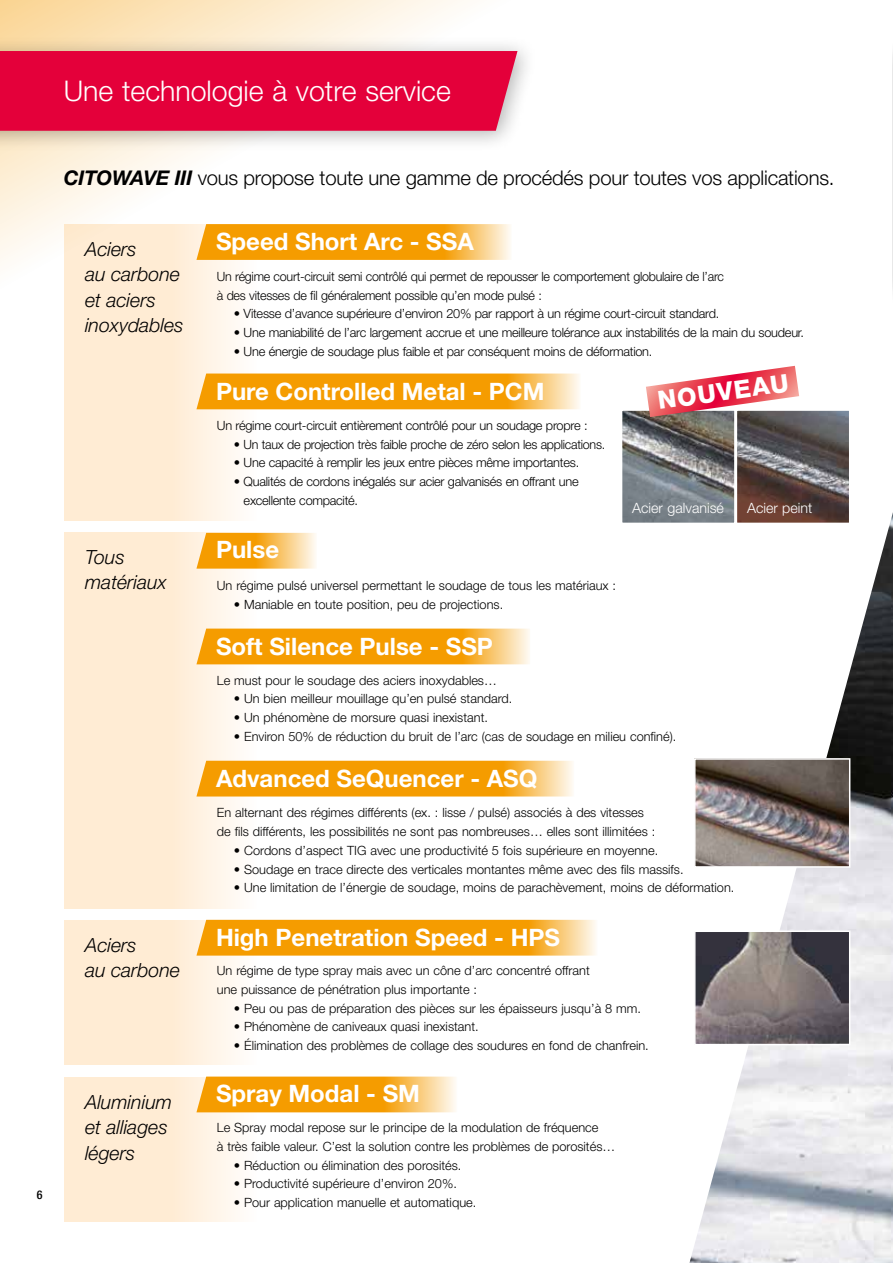
<style>
.page{position:relative;width:893px;height:1263px;background:#fff}
.page>*{position:absolute;margin:0;border:0;box-sizing:border-box;transform-origin:0 0}
.t1{font:300 28.5px "Helvetica Neue LT Std";color:#fff}
.t2{font:800 25.05px "Helvetica Neue LT Std";color:#fff}
.t3{font:700 24px "Helvetica Neue LT Std";color:#fff}
.t4{font:300 20.25px "Helvetica Neue LT Std";letter-spacing:-.01em;color:#000}
.t5{font:italic 300 19.5px/25.5px "Helvetica Neue LT Std";color:#000}
.t6{font:300 14.25px "Helvetica Neue LT Std";color:#fff}
.t7{font:300 12.75px/18.8px "Helvetica Neue LT Std";color:#000}
.t8{font:300 12.75px/18.8px "Helvetica Neue LT Std";letter-spacing:-.02em;color:#000}
.t9{font:500 condensed 12px "Helvetica Neue LT Std";color:#000}
.s1{font-weight:700;font-style:italic}
</style>
<div class="page">
<img style="left:689px;top:512px;width:204px;height:751px">
<svg style="left:892px;top:53px;width:1px;height:234px"></svg>
<div style="left:65px;top:920px;width:192px;height:145px;background:linear-gradient(to right,#ffe7ca,#fff8f1)"></div>
<div style="left:65px;top:1076px;width:192px;height:145px;background:linear-gradient(to right,#ffe8ca,#fff8ef)"></div>
<svg style="left:196px;top:920px;width:400px;height:35px;background:#f5a517"></svg>
<svg style="left:196px;top:1076px;width:260px;height:36px;background:#f6ac2a"></svg>
<div style="left:65px;top:533px;width:192px;height:376px;background:linear-gradient(to right,#ffe7ca,#fff8f1)"></div>
<svg style="left:196px;top:761px;width:377px;height:35px;background:#f5a519"></svg>
<svg style="left:196px;top:629px;width:334px;height:35px;background:#f6a61c"></svg>
<div style="left:65px;top:224px;width:192px;height:297px;background:linear-gradient(to right,#ffe7ca,#fff8f1)"></div>
<svg style="left:0;top:0;width:573px;height:437px"></svg>
<svg style="left:196px;top:373px;width:383px;height:36px;background:#f6a71d"></svg>
<img style="left:697px;top:933px;width:150px;height:109px">
<div style="left:694px;top:930px;width:156px;height:115px;border:2px solid #fff"></div>
<img style="left:624px;top:412px;width:109px;height:109px">
<div style="left:621px;top:409px;width:115px;height:115px;border:2px solid #fff"></div>
<svg style="left:739px;top:412px;width:108px;height:109px;background:#605352"></svg>
<div style="left:736px;top:409px;width:114px;height:115px;border:2px solid #fff"></div>
<div style="left:0;top:35px;width:538px;height:118px;background:#000;opacity:.3"></div>
<div style="left:0;top:51px;width:517px;height:80px;background:#e4003a"></div>
<svg style="left:196px;top:224px;width:316px;height:36px;background:#f6a81f"></svg>
<img style="left:697px;top:761px;width:150px;height:104px">
<div style="left:694px;top:758px;width:156px;height:110px;border:2px solid #fff"></div>
<svg style="left:196px;top:533px;width:120px;height:36px;background:#f7b849"></svg>
<svg style="left:646px;top:366px;width:153px;height:51px"></svg>
<h1 class="t1" style="left:64px;top:74px;width:389px">Une technologie à votre service</h1>
<p class="t9" style="left:37px;top:1188px;width:7px">6</p>
<h3 class="t4" style="left:64px;top:165px;width:772px"><span class="s1">CITOWAVE III</span> vous propose toute une gamme de procédés pour toutes vos applications.</h3>
<h3 class="t5" style="left:85px;top:236px;width:100px">Aciers<br>au carbone et aciers inoxydables</h3>
<h3 class="t5" style="left:85px;top:544px;width:83px">Tous matériaux</h3>
<h3 class="t5" style="left:85px;top:932px;width:97px">Aciers<br>au carbone</h3>
<h3 class="t5" style="left:85px;top:1089px;width:89px">Aluminium et alliages légers</h3>
<h3 class="t3" style="left:216px;top:226px;width:259px">Speed Short Arc - SSA</h3>
<p class="t8" style="left:217px;top:267px;width:509px">Un régime court-circuit semi contrôlé qui permet de repousser le comportement globulaire de l’arc à des vitesses de fil généralement possible qu’en mode pulsé :</p>
<p class="t8" style="left:234px;top:304px;width:487px">• Vitesse d’avance supérieure d’environ 20% par rapport à un régime court-circuit standard.</p>
<p class="t8" style="left:234px;top:323px;width:572px">• Une maniabilité de l’arc largement accrue et une meilleure tolérance aux instabilités de la main du soudeur.</p>
<p class="t8" style="left:234px;top:342px;width:420px">• Une énergie de soudage plus faible et par conséquent moins de déformation.</p>
<h3 class="t3" style="left:216px;top:376px;width:330px">Pure Controlled Metal - PCM</h3>
<h2 class="t2" style="left:656px;top:386px;width:133px;rotate:-8deg">NOUVEAU</h2>
<p class="t8" style="left:217px;top:416px;width:372px">Un régime court-circuit entièrement contrôlé pour un soudage propre :</p>
<p class="t8" style="left:234px;top:434px;width:373px">• Un taux de projection très faible proche de zéro selon les applications.</p>
<p class="t8" style="left:234px;top:453px;width:347px">• Une capacité à remplir les jeux entre pièces même importantes.</p>
<p class="t8" style="left:244px;top:472px;width:337px;text-indent:-10px">• Qualités de cordons inégalés sur acier galvanisés en offrant une excellente compacité.</p>
<h3 class="t3" style="left:216px;top:535px;width:65px">Pulse</h3>
<p class="t7" style="left:217px;top:576px;width:401px">Un régime pulsé universel permettant le soudage de tous les matériaux :</p>
<p class="t7" style="left:234px;top:594px;width:271px">• Maniable en toute position, peu de projections.</p>
<h3 class="t3" style="left:216px;top:631px;width:278px">Soft Silence Pulse - SSP</h3>
<p class="t6" style="left:632px;top:499px;width:93px">Acier galvanisé</p>
<p class="t6" style="left:747px;top:499px;width:67px">Acier peint</p>
<p class="t7" style="left:217px;top:670px;width:281px">Le must pour le soudage des aciers inoxydables…</p>
<p class="t7" style="left:234px;top:689px;width:280px">• Un bien meilleur mouillage qu’en pulsé standard.</p>
<p class="t7" style="left:234px;top:708px;width:256px">• Un phénomène de morsure quasi inexistant.</p>
<p class="t7" style="left:234px;top:727px;width:444px">• Environ 50% de réduction du bruit de l’arc (cas de soudage en milieu confiné).</p>
<h3 class="t3" style="left:216px;top:763px;width:323px">Advanced SeQuencer - ASQ</h3>
<p class="t7" style="left:217px;top:803px;width:440px">En alternant des régimes différents (ex. : lisse / pulsé) associés à des vitesses de fils différents, les possibilités ne sont pas nombreuses… elles sont illimitées :</p>
<p class="t7" style="left:234px;top:841px;width:426px">• Cordons d’aspect TIG avec une productivité 5 fois supérieure en moyenne.</p>
<p class="t7" style="left:234px;top:859px;width:451px">• Soudage en trace directe des verticales montantes même avec des fils massifs.</p>
<p class="t7" style="left:234px;top:878px;width:502px">• Une limitation de l’énergie de soudage, moins de parachèvement, moins de déformation.</p>
<h3 class="t3" style="left:216px;top:923px;width:346px">High Penetration Speed - HPS</h3>
<p class="t7" style="left:217px;top:961px;width:374px">Un régime de type spray mais avec un cône d’arc concentré offrant une puissance de pénétration plus importante :</p>
<p class="t7" style="left:234px;top:998px;width:409px">• Peu ou pas de préparation des pièces sur les épaisseurs jusqu’à 8 mm.</p>
<p class="t7" style="left:234px;top:1017px;width:246px">• Phénomène de caniveaux quasi inexistant.</p>
<p class="t7" style="left:234px;top:1036px;width:416px">• Élimination des problèmes de collage des soudures en fond de chanfrein.</p>
<h3 class="t3" style="left:216px;top:1079px;width:205px">Spray Modal - SM</h3>
<p class="t7" style="left:217px;top:1118px;width:400px">Le Spray modal repose sur le principe de la modulation de fréquence<br>à très faible valeur. C’est la solution contre les problèmes de porosités…</p>
<p class="t7" style="left:234px;top:1155px;width:229px">• Réduction ou élimination des porosités.</p>
<p class="t7" style="left:234px;top:1174px;width:224px">• Productivité supérieure d’environ 20%.</p>
<p class="t7" style="left:234px;top:1193px;width:244px">• Pour application manuelle et automatique.</p>
</div>
